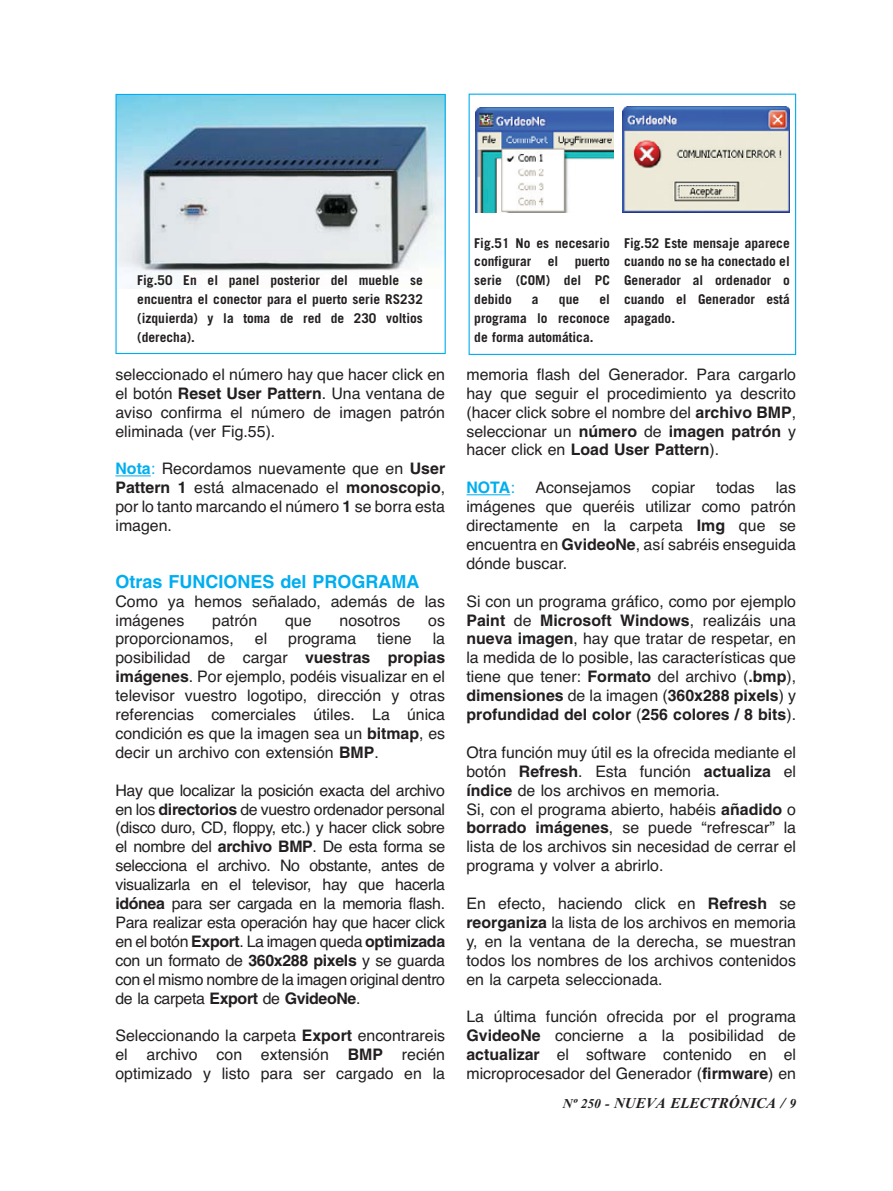
<style>
.page{position:relative;width:893px;height:1191px;background:#fff}
.page>*{position:absolute;margin:0;border:0;box-sizing:border-box;transform-origin:0 0}
.t1{font:700 18px "Helvetica";color:#00aeef}
.t2{font:15.9px/18.9px "Helvetica";color:#231f20;text-align:justify}
.t3{font:700 15.9px "Helvetica";color:#00aeef}
.t4{font:italic 700 15px "Times New Roman";color:#231f20}
.t5{font:700 13.5px/18.9px "Trade Gothic";color:#231f20;text-align:justify}
.s1{font-weight:700}
.s2{font-weight:700;color:#00aeef}
.s3{color:#00aeef}
.s4{font-weight:400}
.s5{font-size:13.5px}
</style>
<div class="page">
<hr style="left:115px;top:476px;width:36px;height:1px;background:#00aeef">
<hr style="left:466px;top:494px;width:33px;height:1px;background:#00aeef">
<img style="left:117px;top:96px;width:327px;height:192px">
<div style="left:115px;top:94px;width:331px;height:260px;border:1px solid #00aeef"></div>
<img style="left:475px;top:107px;width:138px;height:105px">
<div style="left:468px;top:94px;width:328px;height:261px;border:1px solid #00aeef"></div>
<img style="left:622px;top:107px;width:167px;height:106px">
<p class="t5" style="left:137px;top:272px;width:287px">Fig.50 En el panel posterior del mueble se encuentra el conector para el puerto serie RS232 (izquierda) y la toma de red de 230 voltios (derecha).</p>
<p class="t2" style="left:115px;top:366px;width:331px">seleccionado el número hay que hacer click en el botón <span class="s1">Reset User Pattern</span>. Una ventana de aviso confirma el número de imagen patrón eliminada (ver Fig.55).</p>
<p class="t2" style="left:115px;top:461px;width:331px"><span class="s2">Nota</span><span class="s3">:</span> Recordamos nuevamente que en <span class="s1">User Pattern 1</span> está almacenado el <span class="s1">monoscopio</span>, por lo tanto marcando el número <span class="s1">1</span> se borra esta imagen.</p>
<p class="t1" style="left:115px;top:575px;width:305px">Otras FUNCIONES del PROGRAMA</p>
<p class="t2" style="left:115px;top:593px;width:331px">Como ya hemos señalado, además de las imágenes</p>
<p class="t2" style="left:212px;top:612px;width:47px">patrón</p>
<p class="t2" style="left:285px;top:612px;width:28px">que</p>
<p class="t2" style="left:339px;top:612px;width:62px">nosotros</p>
<p class="t2" style="left:428px;top:612px;width:18px">os</p>
<p class="t2" style="left:115px;top:631px;width:120px">proporcionamos,</p>
<p class="t2" style="left:255px;top:631px;width:14px">el</p>
<p class="t2" style="left:288px;top:631px;width:70px">programa</p>
<p class="t2" style="left:377px;top:631px;width:36px">tiene</p>
<p class="t2" style="left:115px;top:631px;width:331px;text-indent:317px">la posibilidad de cargar <span class="s1">vuestras propias imágenes</span>. Por ejemplo, podéis visualizar en el televisor vuestro logotipo, dirección y otras referencias comerciales útiles. La única condición es que la imagen sea un <span class="s1">bitmap</span>, es decir un archivo con extensión <span class="s1">BMP</span>.</p>
<p class="t2" style="left:115px;top:782px;width:331px">Hay que localizar la posición exacta del archivo en los <span class="s1">directorios</span> de vuestro ordenador personal (disco duro, CD, floppy, etc.) y hacer click sobre el nombre del <span class="s1">archivo BMP</span>. De esta forma se selecciona el archivo. No obstante, antes de visualizarla en el televisor, hay que hacerla <span class="s1">idónea</span> para ser cargada en la memoria flash.<br>Para realizar esta operación hay que hacer click en el botón <span class="s1">Export</span>. La imagen queda <span class="s1">optimizada </span>con un formato de <span class="s1">360x288 pixels</span> y se guarda con el mismo nombre de la imagen original dentro de la carpeta <span class="s1">Export</span> de <span class="s1">GvideoNe</span>.</p>
<p class="t2" style="left:115px;top:1028px;width:331px">Seleccionando la carpeta <span class="s1">Export</span> encontrareis el archivo con extensión <span class="s1">BMP</span> recién optimizado y listo para ser cargado en la</p>
<p class="t5" style="left:474px;top:234px;width:137px">Fig.51 No es necesario configurar el puerto serie (COM) del PC debido</p>
<p class="t5" style="left:474px;top:291px;width:137px;text-indent:125px">el programa lo reconoce de forma automática.</p>
<p class="t5" style="left:532px;top:291px;width:8px">a</p>
<p class="t5" style="left:559px;top:291px;width:22px">que</p>
<p class="t5" style="left:624px;top:234px;width:167px">Fig.52 Este mensaje aparece cuando no se ha conectado el Generador al ordenador o cuando el Generador está apagado.</p>
<p class="t2" style="left:466px;top:366px;width:331px">memoria flash del Generador. Para cargarlo hay que seguir el procedimiento ya descrito (hacer click sobre el nombre del <span class="s1">archivo BMP</span>, seleccionar un <span class="s1">número</span> de <span class="s1">imagen patrón</span> y hacer click en <span class="s1">Load User Pattern</span>).</p>
<p class="t3" style="left:466px;top:482px;width:50px">NOTA<span class="s4">:</span></p>
<p class="t2" style="left:535px;top:480px;width:97px">Aconsejamos</p>
<p class="t2" style="left:652px;top:480px;width:45px">copiar</p>
<p class="t2" style="left:716px;top:480px;width:40px">todas</p>
<p class="t2" style="left:466px;top:480px;width:331px;text-indent:309px">las imágenes que queréis utilizar como patrón directamente en la carpeta <span class="s1">Img</span> que se encuentra en <span class="s1">GvideoNe</span>, así sabréis enseguida dónde buscar.</p>
<p class="t2" style="left:466px;top:593px;width:331px">Si con un programa gráfico, como por ejemplo <span class="s1">Paint</span> de <span class="s1">Microsoft Windows</span>, realizáis una <span class="s1">nueva imagen</span>, hay que tratar de respetar, en la medida de lo posible, las características que tiene que tener: <span class="s1">Formato</span> del archivo (<span class="s1">.bmp</span>), <span class="s1">dimensiones</span> de la imagen (<span class="s1">360x288 pixels</span>) y <span class="s1">profundidad del color</span> (<span class="s1">256 colores / 8 bits</span>).</p>
<p class="t2" style="left:466px;top:744px;width:331px;text-align:left">Otra función muy útil es la ofrecida mediante el botón <span class="s1">Refresh</span>. Esta función <span class="s1">actualiza</span> el <span class="s1">índice</span> de los archivos en memoria.<br>Si, con el programa abierto, habéis <span class="s1">añadido</span> o <span class="s1">borrado imágenes</span>, se puede “refrescar” la lista de los archivos sin necesidad de cerrar el programa y volver a abrirlo.</p>
<p class="t2" style="left:466px;top:896px;width:331px">En efecto, haciendo click en <span class="s1">Refresh</span> se <span class="s1">reorganiza</span> la lista de los archivos en memoria y, en la ventana de la derecha, se muestran todos los nombres de los archivos contenidos en la carpeta seleccionada.</p>
<p class="t2" style="left:466px;top:1009px;width:331px">La última función ofrecida por el programa <span class="s1">GvideoNe</span> concierne a la posibilidad de <span class="s1">actualizar</span> el software contenido en el microprocesador del Generador (<span class="s1">firmware</span>) en</p>
<p class="t4" style="left:563px;top:1098px;width:235px"><span class="s5">Nº 250 -</span> NUEVA ELECTRÓNICA / <span class="s5">9</span></p>
</div>
